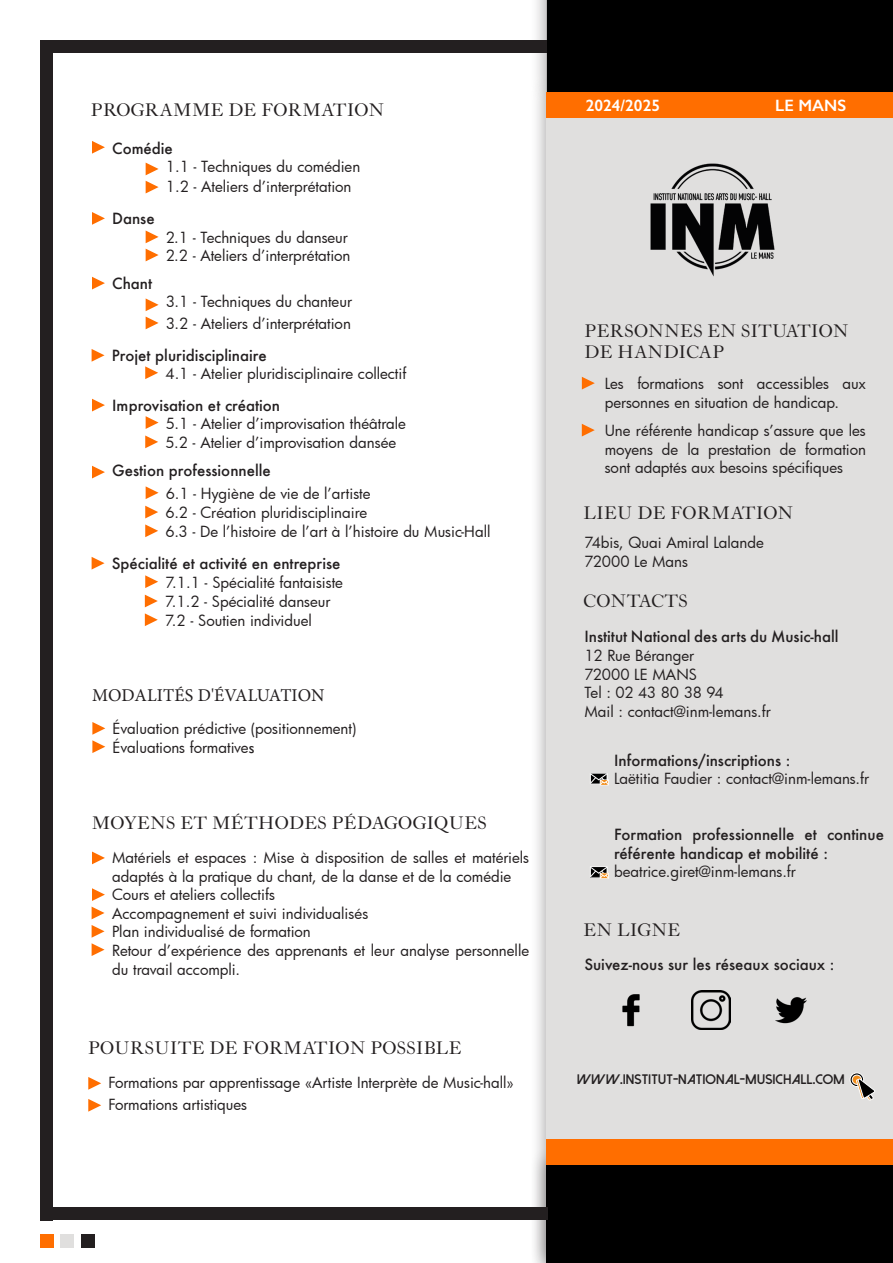
<style>
.page{position:relative;width:893px;height:1263px;background:#fff}
.page>*{position:absolute;margin:0;border:0;box-sizing:border-box;transform-origin:0 0}
.t1{font:18px/21.6px "LTC Caslon Pro";letter-spacing:.02em;color:#231f20}
.t2{font:18px "Minion Pro";color:#231f20}
.t3{font:600 16.5px "Gill Sans";color:#fff}
.t4{font:15px/18.6px "Futura";color:#231f20}
.t5{font:500 15px/18.6px "Futura";color:#231f20}
.t6{font:15px "Futura";letter-spacing:-.03em;color:#231f20}
.t7{font:800 13.8px "Dolce Vita";color:#231f20}
.s1{font-family:"Gill Sans"}
</style>
<div class="page">
<div style="left:530px;top:74px;width:363px;height:1189px;background:#231f20;opacity:.35"></div>
<div style="left:547px;top:92px;width:346px;height:1169px;background:#e0dfde"></div>
<div style="left:81px;top:1234px;width:14px;height:13px;background:#231f20"></div>
<div style="left:61px;top:1234px;width:13px;height:13px;background:#e0dfde"></div>
<div style="left:40px;top:1234px;width:14px;height:13px;background:#ff6e00"></div>
<div style="left:530px;top:0;width:363px;height:104px;background:#231f20;opacity:.35"></div>
<div style="left:547px;top:0;width:346px;height:92px;background:#000"></div>
<div style="left:530px;top:1147px;width:363px;height:116px;background:#231f20;opacity:.35"></div>
<div style="left:547px;top:1165px;width:346px;height:98px;background:#000"></div>
<div style="left:547px;top:92px;width:346px;height:26px;background:#ff6e00"></div>
<div style="left:547px;top:1139px;width:346px;height:26px;background:#ff6e00"></div>
<img style="left:650px;top:163px;width:125px;height:114px">
<div style="left:53px;top:40px;width:494px;height:13px;background:#231f20"></div>
<div style="left:53px;top:1207px;width:495px;height:13px;background:#231f20"></div>
<div style="left:40px;top:40px;width:13px;height:1180px;background:#231f20"></div>
<svg style="left:92px;top:349px;width:13px;height:13px"></svg>
<svg style="left:145px;top:366px;width:13px;height:13px"></svg>
<svg style="left:92px;top:399px;width:13px;height:12px"></svg>
<svg style="left:146px;top:416px;width:13px;height:13px"></svg>
<svg style="left:145px;top:435px;width:13px;height:13px"></svg>
<svg style="left:92px;top:466px;width:13px;height:12px"></svg>
<svg style="left:146px;top:486px;width:13px;height:13px"></svg>
<svg style="left:145px;top:506px;width:13px;height:12px"></svg>
<svg style="left:145px;top:524px;width:13px;height:13px"></svg>
<svg style="left:92px;top:557px;width:13px;height:12px"></svg>
<svg style="left:145px;top:575px;width:13px;height:13px"></svg>
<svg style="left:145px;top:595px;width:13px;height:12px"></svg>
<svg style="left:145px;top:613px;width:13px;height:13px"></svg>
<svg style="left:92px;top:141px;width:13px;height:13px"></svg>
<svg style="left:146px;top:163px;width:13px;height:12px"></svg>
<svg style="left:146px;top:181px;width:13px;height:12px"></svg>
<svg style="left:92px;top:212px;width:13px;height:13px"></svg>
<svg style="left:146px;top:230px;width:13px;height:13px"></svg>
<svg style="left:146px;top:249px;width:13px;height:12px"></svg>
<svg style="left:92px;top:277px;width:13px;height:12px"></svg>
<svg style="left:146px;top:298px;width:13px;height:13px"></svg>
<svg style="left:146px;top:317px;width:13px;height:12px"></svg>
<svg style="left:92px;top:722px;width:13px;height:31px"></svg>
<svg style="left:92px;top:851px;width:13px;height:13px"></svg>
<svg style="left:92px;top:888px;width:13px;height:31px"></svg>
<svg style="left:92px;top:925px;width:13px;height:31px"></svg>
<svg style="left:582px;top:377px;width:13px;height:12px"></svg>
<svg style="left:582px;top:424px;width:13px;height:12px"></svg>
<img style="left:622px;top:994px;width:18px;height:33px">
<img style="left:691px;top:990px;width:39px;height:39px">
<img style="left:775px;top:997px;width:32px;height:27px">
<svg style="left:850px;top:1073px;width:14px;height:13px"></svg>
<div style="left:850px;top:1072px;width:14px;height:15px;border:1px solid #fff;border-radius:50%"></div>
<div style="left:852px;top:1075px;width:9px;height:9px;background:#f18d1b;border-radius:50%"></div>
<div style="left:852px;top:1075px;width:10px;height:10px;border:1px solid #fff;border-radius:50%"></div>
<svg style="left:856px;top:1077px;width:19px;height:24px"></svg>
<svg style="left:590px;top:866px;width:19px;height:13px"></svg>
<svg style="left:590px;top:773px;width:19px;height:12px"></svg>
<svg style="left:88px;top:1077px;width:13px;height:13px"></svg>
<svg style="left:88px;top:1099px;width:13px;height:13px"></svg>
<p class="t1" style="left:91px;top:100px;width:295px">PROGRAMME DE FORMATION</p>
<p class="t3" style="left:586px;top:95px;width:76px">2024/2025</p>
<p class="t3" style="left:775px;top:95px;width:72px">LE MANS</p>
<p class="t5" style="left:112px;top:138px;width:62px">Comédie</p>
<p class="t4" style="left:166px;top:157px;width:196px">1.1 - Techniques du comédien</p>
<p class="t4" style="left:166px;top:177px;width:187px">1.2 - Ateliers d’interprétation</p>
<p class="t5" style="left:112px;top:209px;width:44px">Danse</p>
<p class="t4" style="left:166px;top:228px;width:184px">2.1 - Techniques du danseur</p>
<p class="t4" style="left:166px;top:246px;width:186px">2.2 - Ateliers d’interprétation</p>
<p class="t5" style="left:112px;top:274px;width:42px">Chant</p>
<p class="t4" style="left:166px;top:291px;width:188px">3.1 - Techniques du chanteur</p>
<p class="t4" style="left:166px;top:314px;width:187px">3.2 - Ateliers d’interprétation</p>
<p class="t5" style="left:112px;top:346px;width:156px">Projet pluridisciplinaire</p>
<p class="t4" style="left:165px;top:364px;width:243px">4.1 - Atelier pluridisciplinaire collectif</p>
<p class="t4" style="left:166px;top:414px;width:242px">5.1 - Atelier d’improvisation théâtrale</p>
<p class="t4" style="left:165px;top:433px;width:232px">5.2 - Atelier d’improvisation dansée</p>
<p class="t5" style="left:112px;top:396px;width:169px">Improvisation et création</p>
<p class="t5" style="left:112px;top:461px;width:160px">Gestion professionnelle</p>
<p class="t4" style="left:166px;top:484px;width:206px">6.1 - Hygiène de vie de l’artiste</p>
<p class="t4" style="left:165px;top:503px;width:203px">6.2 - Création pluridisciplinaire</p>
<p class="t4" style="left:165px;top:522px;width:327px">6.3 - De l’histoire de l’art à l’histoire du Music-Hall</p>
<p class="t5" style="left:112px;top:554px;width:230px">Spécialité et activité en entreprise</p>
<p class="t4" style="left:165px;top:573px;width:179px">7.1.1 - Spécialité fantaisiste</p>
<p class="t4" style="left:165px;top:592px;width:167px">7.1.2 - Spécialité danseur</p>
<p class="t4" style="left:165px;top:611px;width:148px">7.2 - Soutien individuel</p>
<p class="t2" style="left:92px;top:683px;width:234px">MODALITÉS D'ÉVALUATION</p>
<p class="t4" style="left:113px;top:719px;width:245px">Évaluation prédictive (positionnement)</p>
<p class="t4" style="left:113px;top:738px;width:143px">Évaluations formative<span class="s1">s</span></p>
<p class="t1" style="left:92px;top:813px;width:397px">MOYENS ET MÉTHODES PÉDAGOGIQUES</p>
<p class="t4" style="left:112px;top:848px;width:418px">Matériels et espaces : Mise à disposition de salles et matériels adaptés à la pratique du chant, de la danse et de la comédie</p>
<p class="t4" style="left:112px;top:885px;width:164px">Cours et ateliers collectifs</p>
<p class="t4" style="left:112px;top:904px;width:258px">Accompagnement et suivi individualisés</p>
<p class="t4" style="left:112px;top:922px;width:200px">Plan individualisé de formation</p>
<p class="t4" style="left:112px;top:941px;width:418px">Retour d’expérience des apprenants et leur analyse personnelle du travail accompli.</p>
<p class="t1" style="left:88px;top:1037px;width:375px">POURSUITE DE FORMATION POSSIBLE</p>
<p class="t4" style="left:108px;top:1073px;width:407px">Formations par apprentissage «Artiste Interprète de Music-hall»</p>
<p class="t4" style="left:108px;top:1095px;width:140px">Formations artistiques</p>
<p class="t1" style="left:585px;top:321px;width:266px">PERSONNES EN SITUATION<br>DE HANDICAP</p>
<p class="t4" style="left:605px;top:374px;width:263px">Les formations sont accessibles aux personnes en situation de handicap.</p>
<p class="t4" style="left:605px;top:421px;width:263px;text-align:justify">Une référente handicap s’assure que les moyens de la prestation de formation sont adaptés aux besoins spécifiques</p>
<p class="t1" style="left:583px;top:503px;width:211px">LIEU DE FORMATION</p>
<p class="t4" style="left:584px;top:533px;width:181px">74bis, Quai Amiral Lalande</p>
<p class="t4" style="left:584px;top:551px;width:105px">72000 Le Mans</p>
<p class="t1" style="left:583px;top:591px;width:106px">CONTACTS</p>
<p class="t5" style="left:584px;top:627px;width:256px">Institut National des arts du Music-hall</p>
<p class="t4" style="left:584px;top:646px;width:111px">12 Rue Béranger</p>
<p class="t4" style="left:584px;top:664px;width:114px">72000 LE MANS</p>
<p class="t6" style="left:584px;top:682px;width:141px">Tel : 02 43 80 38 94</p>
<p class="t4" style="left:584px;top:702px;width:188px">Mail : contact@inm-lemans.fr</p>
<p class="t5" style="left:614px;top:751px;width:178px">Informations/inscriptions :</p>
<p class="t4" style="left:614px;top:769px;width:257px">Laëtitia Faudier : contact@inm-lemans.fr</p>
<p class="t5" style="left:614px;top:825px;width:271px">Formation professionnelle et continue référente handicap et mobilité :</p>
<p class="t4" style="left:614px;top:862px;width:183px">beatrice.giret@inm-lemans.fr</p>
<p class="t1" style="left:583px;top:920px;width:98px">EN LIGNE</p>
<p class="t5" style="left:584px;top:955px;width:252px">Suivez-nous sur les réseaux sociaux :</p>
<p class="t7" style="left:577px;top:1072px;width:270px">WWW.INSTITUT-NATIONAL-MUSICHALL.COM</p>
</div>
